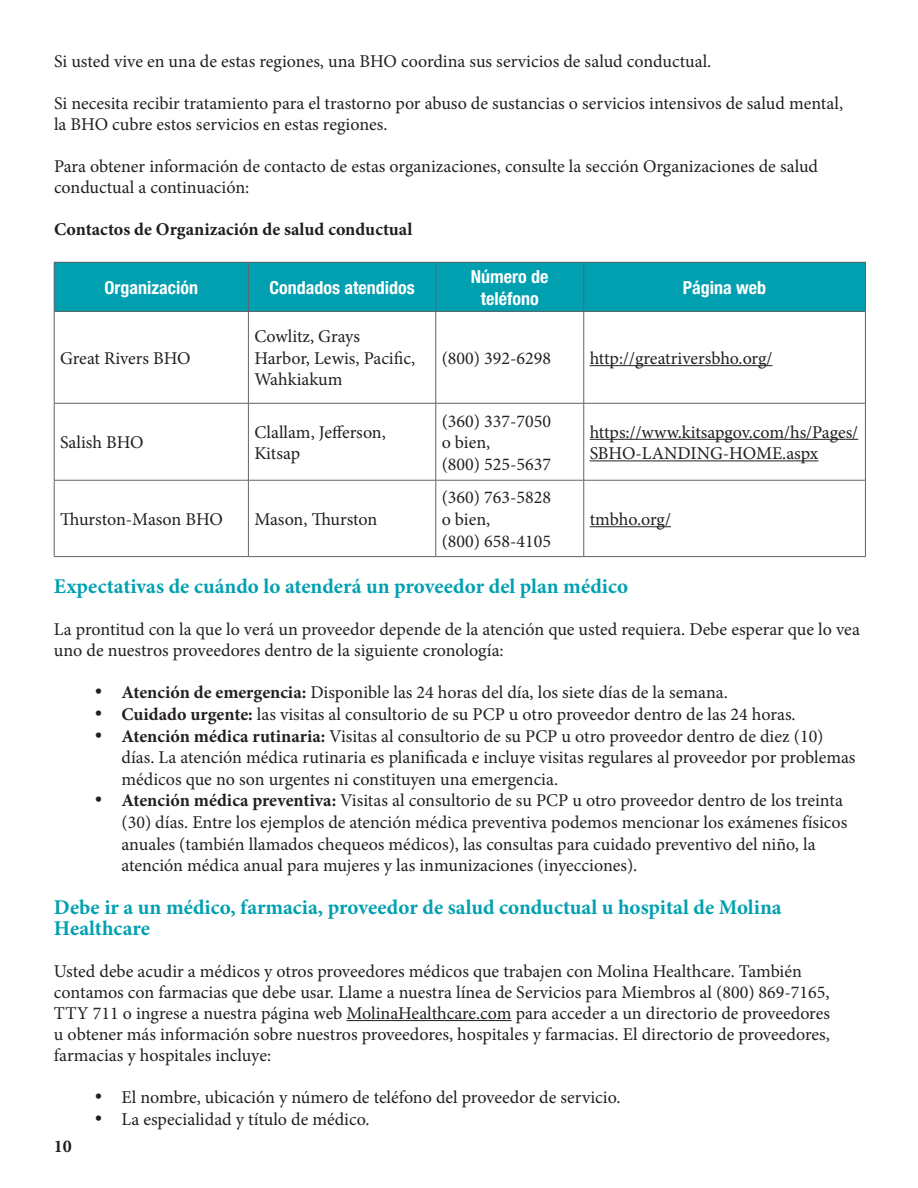
<style>
.page{position:relative;width:918px;height:1188px;background:#fff}
.page>*{position:absolute;margin:0;border:0;box-sizing:border-box;transform-origin:0 0}
.t1{font:700 21px/21px "Minion Pro";color:#00a0b0}
.t2{font:18px/21.6px "Minion Pro";color:#231f20}
.t3{font:700 condensed 18px/21.6px "Helvetica Neue";color:#fff;text-align:center}
.t4{font:700 18px "Minion Pro";color:#211d1e}
.t5{font:700 18px "Minion Pro";color:#231f20}
.s1{font-weight:700}
</style>
<div class="page">
<hr style="left:347px;top:1020px;width:165px;height:1px;background:#231f20">
<div style="left:54px;top:262px;width:194px;height:49px;background:#00a0b0"></div>
<div style="left:248px;top:262px;width:188px;height:49px;background:#00a0b0"></div>
<div style="left:436px;top:262px;width:148px;height:49px;background:#00a0b0"></div>
<div style="left:584px;top:262px;width:281px;height:49px;background:#00a0b0"></div>
<hr style="left:54px;top:262px;width:194px;height:1px;background:#636366">
<hr style="left:54px;top:262px;width:1px;height:49px;background:#636366">
<hr style="left:248px;top:262px;width:188px;height:1px;background:#636366">
<hr style="left:248px;top:262px;width:1px;height:49px;background:#636366">
<hr style="left:436px;top:262px;width:148px;height:1px;background:#636366">
<hr style="left:436px;top:262px;width:1px;height:49px;background:#636366">
<hr style="left:584px;top:262px;width:282px;height:1px;background:#636366">
<hr style="left:583px;top:262px;width:1px;height:49px;background:#636366">
<hr style="left:865px;top:262px;width:1px;height:49px;background:#636366">
<hr style="left:54px;top:311px;width:194px;height:1px;background:#636366">
<hr style="left:54px;top:312px;width:1px;height:91px;background:#636366">
<hr style="left:248px;top:311px;width:188px;height:1px;background:#636366">
<hr style="left:248px;top:312px;width:1px;height:91px;background:#636366">
<hr style="left:436px;top:311px;width:148px;height:1px;background:#636366">
<hr style="left:436px;top:312px;width:1px;height:91px;background:#636366">
<hr style="left:584px;top:311px;width:282px;height:1px;background:#636366">
<hr style="left:583px;top:312px;width:1px;height:91px;background:#636366">
<hr style="left:865px;top:312px;width:1px;height:91px;background:#636366">
<hr style="left:54px;top:403px;width:194px;height:1px;background:#636366">
<hr style="left:54px;top:403px;width:1px;height:77px;background:#636366">
<hr style="left:248px;top:403px;width:188px;height:1px;background:#636366">
<hr style="left:248px;top:403px;width:1px;height:77px;background:#636366">
<hr style="left:436px;top:403px;width:148px;height:1px;background:#636366">
<hr style="left:436px;top:403px;width:1px;height:77px;background:#636366">
<hr style="left:584px;top:403px;width:282px;height:1px;background:#636366">
<hr style="left:583px;top:403px;width:1px;height:77px;background:#636366">
<hr style="left:865px;top:403px;width:1px;height:77px;background:#636366">
<hr style="left:54px;top:480px;width:194px;height:1px;background:#636366">
<hr style="left:54px;top:480px;width:1px;height:76px;background:#636366">
<hr style="left:248px;top:480px;width:188px;height:1px;background:#636366">
<hr style="left:248px;top:480px;width:1px;height:76px;background:#636366">
<hr style="left:436px;top:480px;width:148px;height:1px;background:#636366">
<hr style="left:436px;top:480px;width:1px;height:76px;background:#636366">
<hr style="left:584px;top:480px;width:282px;height:1px;background:#636366">
<hr style="left:583px;top:480px;width:1px;height:76px;background:#636366">
<hr style="left:865px;top:480px;width:1px;height:76px;background:#636366">
<hr style="left:54px;top:556px;width:194px;height:1px;background:#636366">
<hr style="left:248px;top:556px;width:188px;height:1px;background:#636366">
<hr style="left:436px;top:556px;width:148px;height:1px;background:#636366">
<hr style="left:584px;top:556px;width:282px;height:1px;background:#636366">
<hr style="left:590px;top:365px;width:183px;height:1px;background:#231f20">
<hr style="left:590px;top:439px;width:268px;height:1px;background:#231f20">
<hr style="left:590px;top:460px;width:228px;height:1px;background:#231f20">
<hr style="left:590px;top:526px;width:81px;height:1px;background:#231f20">
<p class="t2" style="left:54px;top:51px;width:659px">Si usted vive en una de estas regiones, una BHO coordina sus servicios de salud conductual.</p>
<p class="t2" style="left:54px;top:93px;width:791px;line-height:21px">Si necesita recibir tratamiento para el trastorno por abuso de sustancias o servicios intensivos de salud mental, la BHO cubre estos servicios en estas regiones.</p>
<p class="t2" style="left:54px;top:156px;width:766px;line-height:21px">Para obtener información de contacto de estas organizaciones, consulte la sección Organizaciones de salud conductual a continuación:</p>
<h2 class="t4" style="left:54px;top:217px;width:360px">Contactos de Organización de salud conductual</h2>
<p class="t3" style="left:104px;top:276px;width:95px">Organización</p>
<p class="t3" style="left:269px;top:276px;width:147px">Condados atendidos</p>
<p class="t3" style="left:471px;top:266px;width:79px">Número de teléfono</p>
<p class="t3" style="left:683px;top:276px;width:85px">Página web</p>
<p class="t2" style="left:60px;top:347px;width:132px">Great Rivers BHO</p>
<p class="t2" style="left:254px;top:326px;width:162px">Cowlitz, Grays<br>Harbor, Lewis, Pacific,<br>Wahkiakum</p>
<p class="t2" style="left:442px;top:347px;width:111px">(800) 392-6298</p>
<p class="t2" style="left:590px;top:347px;width:184px">http://greatriversbho.org/</p>
<p class="t2" style="left:60px;top:432px;width:85px">Salish BHO</p>
<p class="t2" style="left:254px;top:421px;width:133px">Clallam, Jefferson,<br>Kitsap</p>
<p class="t2" style="left:442px;top:410px;width:111px">(360) 337-7050 o bien,<br>(800) 525-5637</p>
<p class="t2" style="left:590px;top:421px;width:270px">https://www.kitsapgov.com/hs/Pages/<br>SBHO-LANDING-HOME.aspx</p>
<p class="t2" style="left:60px;top:509px;width:164px">Thurston-Mason BHO</p>
<p class="t2" style="left:254px;top:509px;width:125px">Mason, Thurston</p>
<p class="t2" style="left:442px;top:487px;width:111px">(360) 763-5828 o bien,<br>(800) 658-4105</p>
<p class="t2" style="left:590px;top:509px;width:83px">tmbho.org/</p>
<h2 class="t1" style="left:54px;top:575px;width:576px">Expectativas de cuándo lo atenderá un proveedor del plan médico</h2>
<p class="t2" style="left:54px;top:619px;width:807px;line-height:21px">La prontitud con la que lo verá un proveedor depende de la atención que usted requiera. Debe esperar que lo vea uno de nuestros proveedores dentro de la siguiente cronología:</p>
<p class="t2" style="left:94px;top:682px;width:635px">• <span class="s1">Atención de emergencia:</span> Disponible las 24 horas del día, los siete días de la semana.</p>
<p class="t2" style="left:94px;top:704px;width:703px">• <span class="s1">Cuidado urgente:</span> las visitas al consultorio de su PCP u otro proveedor dentro de las 24 horas.</p>
<p class="t2" style="left:121px;top:725px;width:736px;text-indent:-27px">• <span class="s1">Atención médica rutinaria:</span> Visitas al consultorio de su PCP u otro proveedor dentro de diez (10) días. La atención médica rutinaria es planificada e incluye visitas regulares al proveedor por problemas médicos que no son urgentes ni constituyen una emergencia.</p>
<p class="t2" style="left:121px;top:790px;width:727px;text-indent:-27px">• <span class="s1">Atención médica preventiva:</span> Visitas al consultorio de su PCP u otro proveedor dentro de los treinta (30) días. Entre los ejemplos de atención médica preventiva podemos mencionar los exámenes físicos anuales (también llamados chequeos médicos), las consultas para cuidado preventivo del niño, la atención médica anual para mujeres y las inmunizaciones (inyecciones).</p>
<h2 class="t1" style="left:54px;top:896px;width:729px">Debe ir a un médico, farmacia, proveedor de salud conductual u hospital de Molina<br>Healthcare</h2>
<p class="t2" style="left:54px;top:961px;width:778px;line-height:21px">Usted debe acudir a médicos y otros proveedores médicos que trabajen con Molina Healthcare. También contamos con farmacias que debe usar. Llame a nuestra línea de Servicios para Miembros al (800) 869-7165, TTY 711 o ingrese a nuestra página web MolinaHealthcare.com para acceder a un directorio de proveedores u obtener más información sobre nuestros proveedores, hospitales y farmacias. El directorio de proveedores, farmacias y hospitales incluye:</p>
<p class="t2" style="left:94px;top:1087px;width:527px">• El nombre, ubicación y número de teléfono del proveedor de servicio.</p>
<p class="t2" style="left:94px;top:1109px;width:277px">• La especialidad y título de médico.</p>
<p class="t5" style="left:54px;top:1133px;width:19px">10</p>
</div>
